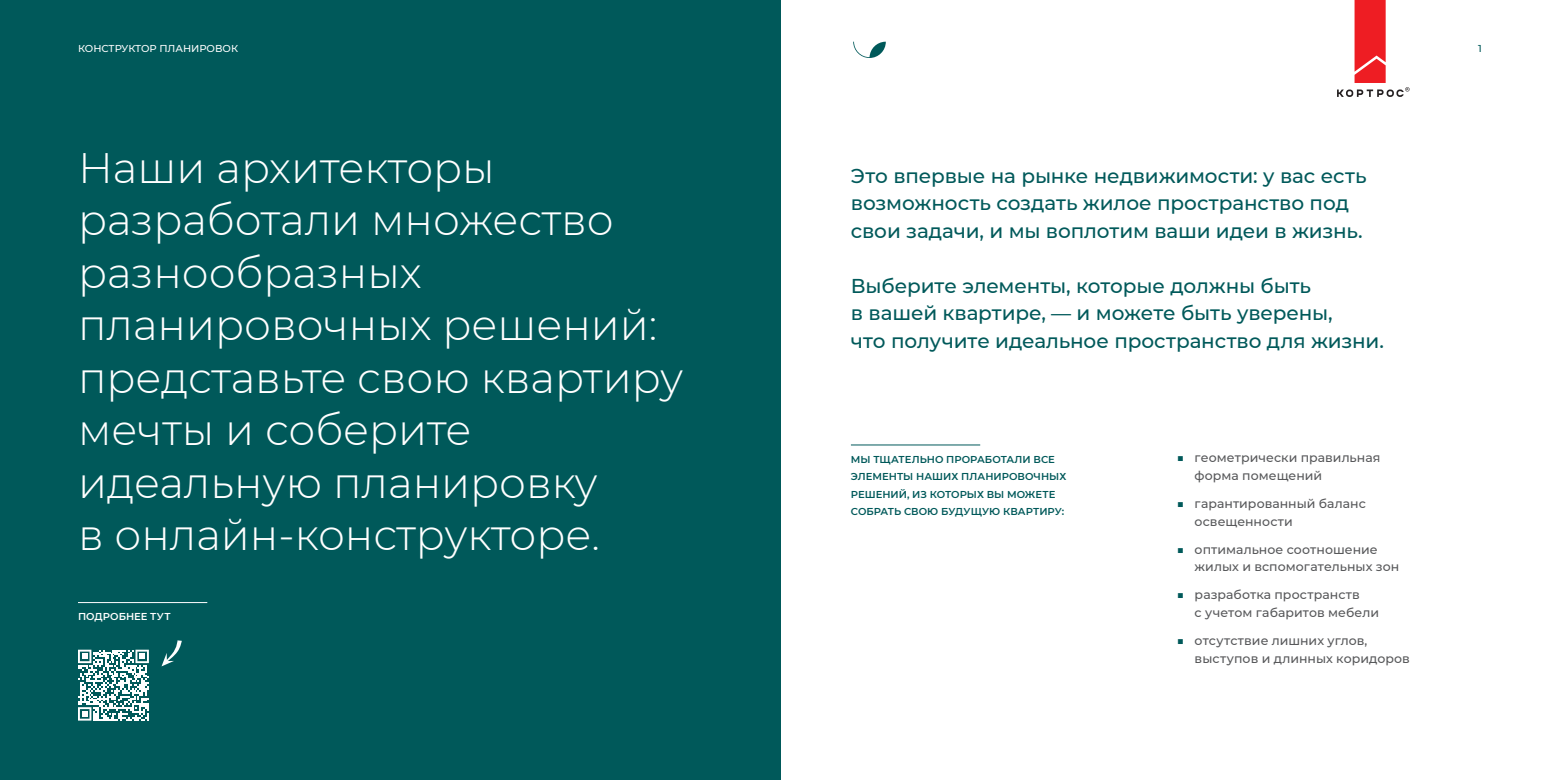
<style>
.page{position:relative;width:1560px;height:780px;background:#fff}
.page>*{position:absolute;margin:0;border:0;box-sizing:border-box;transform-origin:0 0}
.t1{font:300 42.5px/52.5px "Montserrat";color:#fff}
.Title_3{font:500 20px/27.5px "Montserrat";letter-spacing:-.005em;color:#00595a}
.t2{font:500 12.5px/17.5px "Montserrat";letter-spacing:.005em;color:#57585a}
.Title_4{font:600 10px/17.5px "Montserrat";color:#00595a}
.t3{font:500 10px "Montserrat";color:#fff}
.Title_4-2{font:600 10px "Montserrat";color:#fff}
.t4{font:500 10px "Montserrat";color:#00595a}
.s1{color:#00595a}
</style>
<div class="page">
<svg style="left:853px;top:42px;width:32px;height:16px"></svg>
<hr style="left:850px;top:444px;width:130px;height:1px;background:#00595a">
<div style="left:0;top:0;width:780px;height:780px;background:#00595a"></div>
<hr style="left:78px;top:602px;width:129px;height:1px;background:#fff">
<svg style="left:78px;top:649px;width:71px;height:71px"></svg>
<svg style="left:161px;top:640px;width:21px;height:26px"></svg>
<svg style="left:1337px;top:0;width:72px;height:97px"></svg>
<p class="t3" style="left:78px;top:42px;width:162px">КОНСТРУКТОР ПЛАНИРОВОК</p>
<p class="t1" style="left:78px;top:140px;width:418px">Наши архитекторы</p>
<p class="t1" style="left:78px;top:192px;width:537px">разработали множество</p>
<p class="t1" style="left:78px;top:245px;width:607px">разнообразных планировочных решений: представьте свою квартиру</p>
<p class="t1" style="left:78px;top:402px;width:523px">мечты и соберите идеальную планировку в онлайн-конструкторе.</p>
<p class="Title_4-2" style="left:78px;top:609px;width:94px">ПОДРОБНЕЕ ТУТ</p>
<p class="Title_3" style="left:850px;top:161px;width:517px">Это впервые на рынке недвижимости: у вас есть возможность создать жилое пространство под свои задачи, и мы воплотим ваши идеи в жизнь.</p>
<p class="Title_3" style="left:850px;top:271px;width:534px">Выберите элементы, которые должны быть<br>в вашей квартире, — и можете быть уверены,<br>что получите идеальное пространство для жизни.</p>
<p class="Title_4" style="left:850px;top:450px;width:217px">МЫ ТЩАТЕЛЬНО ПРОРАБОТАЛИ ВСЕ<br>ЭЛЕМЕНТЫ НАШИХ ПЛАНИРОВОЧНЫХ<br>РЕШЕНИЙ, ИЗ КОТОРЫХ ВЫ МОЖЕТЕ<br>СОБРАТЬ СВОЮ БУДУЩУЮ КВАРТИРУ:</p>
<p class="t2" style="left:1194px;top:448px;width:187px;text-indent:-18px"><span class="s1">■</span> геометрически правильная форма помещений</p>
<p class="t2" style="left:1194px;top:494px;width:173px;text-indent:-18px"><span class="s1">■</span> гарантированный баланс освещенности</p>
<p class="t2" style="left:1194px;top:540px;width:206px;text-indent:-18px"><span class="s1">■</span> оптимальное соотношение жилых и вспомогательных зон</p>
<p class="t2" style="left:1194px;top:585px;width:186px;text-indent:-18px"><span class="s1">■</span> разработка пространств<br>с учетом габаритов мебели</p>
<p class="t2" style="left:1194px;top:631px;width:217px;text-indent:-18px"><span class="s1">■</span> отсутствие лишних углов, выступов и длинных коридоров</p>
<p class="t4" style="left:1477px;top:42px;width:5px">1</p>
</div>
